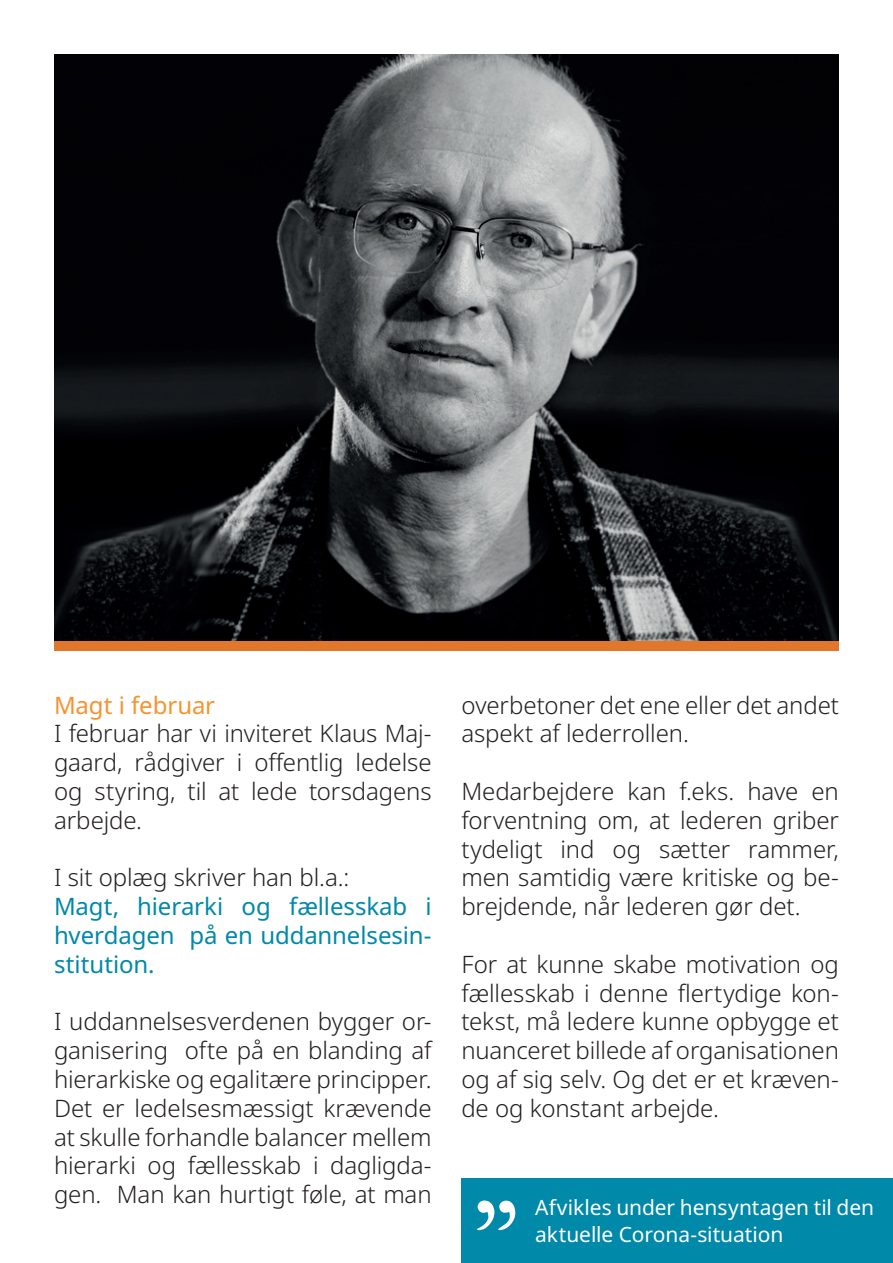
<style>
.page{position:relative;width:893px;height:1263px;background:#fff}
.page>*{position:absolute;margin:0;border:0;box-sizing:border-box;transform-origin:0 0}
.t1{font:300 24px/28.8px "Noto Sans";letter-spacing:-.005em;color:#231f20;text-align:justify}
.t2{font:24px/28.8px "Noto Sans";letter-spacing:-.005em;color:#0089a9;text-align:justify}
.t3{font:24px "Noto Sans";letter-spacing:-.005em;color:#f69330}
.t4{font:21px/27px "Noto Sans";letter-spacing:-.005em;color:#fff}
</style>
<div class="page">
<img style="left:54px;top:54px;width:785px;height:586px">
<div style="left:461px;top:1179px;width:432px;height:84px;background:#0089a9"></div>
<p class="t3" style="left:54px;top:688px;width:163px">Magt i februar</p>
<p class="t1" style="left:54px;top:720px;width:379px">I februar har vi inviteret Klaus Maj&shy;gaard, rådgiver i offentlig ledelse og styring, til at lede torsdagens arbejde.</p>
<p class="t1" style="left:54px;top:864px;width:297px">I sit oplæg skriver han bl.a.:</p>
<p class="t2" style="left:54px;top:892px;width:379px">Magt, hierarki og fællesskab i hverdagen på en uddannelsesin&shy;stitution.</p>
<p class="t1" style="left:54px;top:1008px;width:379px">I uddannelsesverdenen bygger or&shy;ganisering ofte på en blanding af hierarkiske og egalitære principper.<br>Det er ledelsesmæssigt krævende at skulle forhandle balancer mellem hierarki og fællesskab i dagligda&shy;gen. Man kan hurtigt føle, at man</p>
<p class="t1" style="left:461px;top:691px;width:379px">overbetoner det ene eller det andet aspekt af lederrollen.</p>
<p class="t1" style="left:461px;top:777px;width:379px">Medarbejdere kan f.eks. have en forventning om, at lederen griber tydeligt ind og sætter rammer, men samtidig være kritiske og be&shy;brejdende, når lederen gør det.</p>
<p class="t1" style="left:461px;top:950px;width:379px">For at kunne skabe motivation og fællesskab i denne flertydige kon&shy;tekst, må ledere kunne opbygge et nuanceret billede af organisationen og af sig selv. Og det er et kræven&shy;de og konstant arbejde.</p>
<p class="t4" style="left:535px;top:1194px;width:340px">Afvikles under hensyntagen til den aktuelle Corona-situation</p>
</div>
